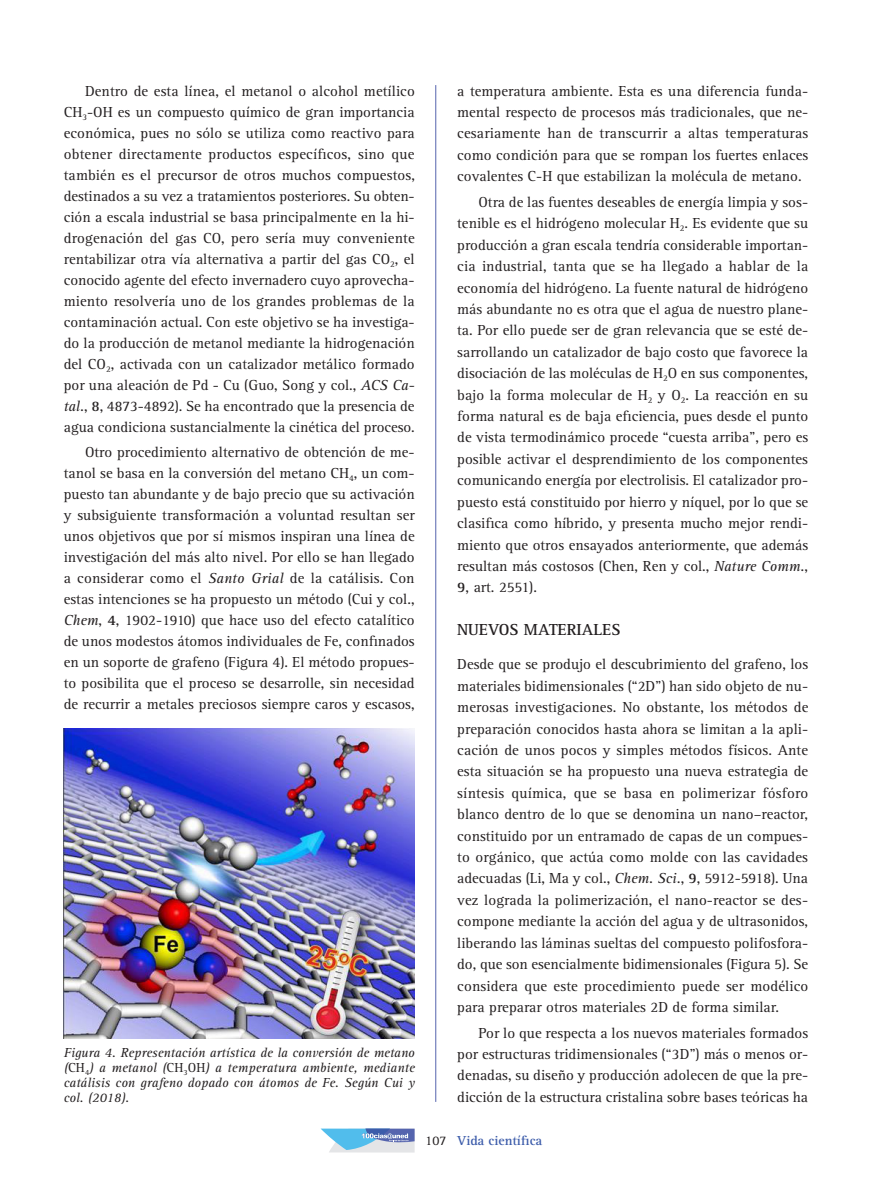
<style>
.page{position:relative;width:872px;height:1187px;background:#fff}
.page>*{position:absolute;margin:0;border:0;box-sizing:border-box;transform-origin:0 0}
.GENERAL-PARRAFO-1{font:700 16.5px "Rotis Serif Std";color:#231f20}
.GENERAL-PARRAFO-1-2{font:15px/21.5px "Rotis Serif Std";color:#231f20;text-align:justify}
.GENERAL-NIVEL-3{font:italic 13.5px/15px "Rotis Serif Std";color:#231f20;text-align:justify}
.t1{font:700 13.5px "Rotis Serif Std";color:#3c5caa}
.t2{font:13.5px "Rotis Serif Std";color:#231f20}
.s1{font-style:italic}
.s2{font-weight:700}
.s3{font-style:normal}
</style>
<div class="page">
<hr style="left:435px;top:85px;width:1px;height:1016px;background:#5564ae">
<img style="left:64px;top:728px;width:351px;height:310px">
<svg style="left:320px;top:1128px;width:94px;height:24px;background:#9bc2e0"></svg>
<p class="GENERAL-PARRAFO-1-2" style="left:64px;top:80px;width:353px;line-height:21px;text-indent:21px">Dentro de esta línea, el metanol o alcohol metílico CH<sub>3</sub>-OH es un compuesto químico de gran importancia económica, pues no sólo se utiliza como reactivo para obtener directamente productos específicos, sino que también es el precursor de otros muchos compuestos, destinados a su vez a tratamientos posteriores. Su obten&shy;ción a escala industrial se basa principalmente en la hi&shy;drogenación del gas CO, pero sería muy conveniente rentabilizar otra vía alternativa a partir del gas CO<sub>2</sub>, el conocido agente del efecto invernadero cuyo aprovecha&shy;miento resolvería uno de los grandes problemas de la contaminación actual. Con este objetivo se ha investiga&shy;do la producción de metanol mediante la hidrogenación del CO<sub>2</sub>, activada con un catalizador metálico formado por una aleación de Pd - Cu (Guo, Song y col., <span class="s1">ACS Ca&shy;tal.</span>, <span class="s2">8</span>, 4873-4892). Se ha encontrado que la presencia de agua condiciona sustancialmente la cinética del proceso.</p>
<p class="GENERAL-PARRAFO-1-2" style="left:64px;top:442px;width:352px;line-height:21px;text-indent:21px">Otro procedimiento alternativo de obtención de me&shy;tanol se basa en la conversión del metano CH<sub>4</sub>, un com&shy;puesto tan abundante y de bajo precio que su activación y subsiguiente transformación a voluntad resultan ser unos objetivos que por sí mismos inspiran una línea de investigación del más alto nivel. Por ello se han llegado a considerar como el <span class="s1">Santo Grial</span> de la catálisis. Con estas intenciones se ha propuesto un método (Cui y col., <span class="s1">Chem</span>, <span class="s2">4</span>, 1902-1910) que hace uso del efecto catalítico de unos modestos átomos individuales de Fe, confinados en un soporte de grafeno (Figura 4). El método propues&shy;to posibilita que el proceso se desarrolle, sin necesidad de recurrir a metales preciosos siempre caros y escasos,</p>
<p class="GENERAL-NIVEL-3" style="left:64px;top:1045px;width:352px">Figura 4. Representación artística de la conversión de metano (<span class="s3">CH</span><sub>4</sub>) a metanol (<span class="s3">CH</span><sub>3</sub><span class="s3">OH</span>) a temperatura ambiente, mediante catálisis con grafeno dopado con átomos de Fe. Según Cui y col. (2018).</p>
<p class="GENERAL-PARRAFO-1-2" style="left:457px;top:80px;width:352px">a temperatura ambiente. Esta es una diferencia funda&shy;mental respecto de procesos más tradicionales, que ne&shy;cesariamente han de transcurrir a altas temperaturas como condición para que se rompan los fuertes enlaces covalentes C-H que estabilizan la molécula de metano.</p>
<p class="GENERAL-PARRAFO-1-2" style="left:457px;top:191px;width:352px;text-indent:21px">Otra de las fuentes deseables de energía limpia y sos&shy;tenible es el hidrógeno molecular H<sub>2</sub>. Es evidente que su producción a gran escala tendría considerable importan&shy;cia industrial, tanta que se ha llegado a hablar de la economía del hidrógeno. La fuente natural de hidrógeno más abundante no es otra que el agua de nuestro plane&shy;ta. Por ello puede ser de gran relevancia que se esté de&shy;sarrollando un catalizador de bajo costo que favorece la disociación de las moléculas de H<sub>2</sub>O en sus componentes, bajo la forma molecular de H<sub>2</sub> y O<sub>2</sub>. La reacción en su forma natural es de baja eficiencia, pues desde el punto de vista termodinámico procede “cuesta arriba”, pero es posible activar el desprendimiento de los componentes comunicando energía por electrolisis. El catalizador pro&shy;puesto está constituido por hierro y níquel, por lo que se clasifica como híbrido, y presenta mucho mejor rendi&shy;miento que otros ensayados anteriormente, que además resultan más costosos (Chen, Ren y col., <span class="s1">Nature Comm.</span>, <span class="s2">9</span>, art. 2551).</p>
<p class="GENERAL-PARRAFO-1" style="left:457px;top:620px;width:165px">NUEVOS MATERIALES</p>
<p class="GENERAL-PARRAFO-1-2" style="left:457px;top:654px;width:353px">Desde que se produjo el descubrimiento del grafeno, los materiales bidimensionales (“2D”) han sido objeto de nu&shy;merosas investigaciones. No obstante, los métodos de preparación conocidos hasta ahora se limitan a la apli&shy;cación de unos pocos y simples métodos físicos. Ante esta situación se ha propuesto una nueva estrategia de síntesis química, que se basa en polimerizar fósforo blanco dentro de lo que se denomina un nano–reactor, constituido por un entramado de capas de un compues&shy;to orgánico, que actúa como molde con las cavidades adecuadas (Li, Ma y col., <span class="s1">Chem. Sci.</span>, <span class="s2">9</span>, 5912-5918). Una vez lograda la polimerización, el nano-reactor se des&shy;compone mediante la acción del agua y de ultrasonidos, liberando las láminas sueltas del compuesto polifosfora&shy;do, que son esencialmente bidimensionales (Figura 5). Se considera que este procedimiento puede ser modélico para preparar otros materiales 2D de forma similar.</p>
<p class="GENERAL-PARRAFO-1-2" style="left:457px;top:1022px;width:352px;text-indent:21px">Por lo que respecta a los nuevos materiales formados por estructuras tridimensionales (“3D”) más o menos or&shy;denadas, su diseño y producción adolecen de que la pre&shy;dicción de la estructura cristalina sobre bases teóricas ha</p>
<p class="t2" style="left:425px;top:1133px;width:23px">107</p>
<p class="t1" style="left:457px;top:1132px;width:87px">Vida científica</p>
</div>
